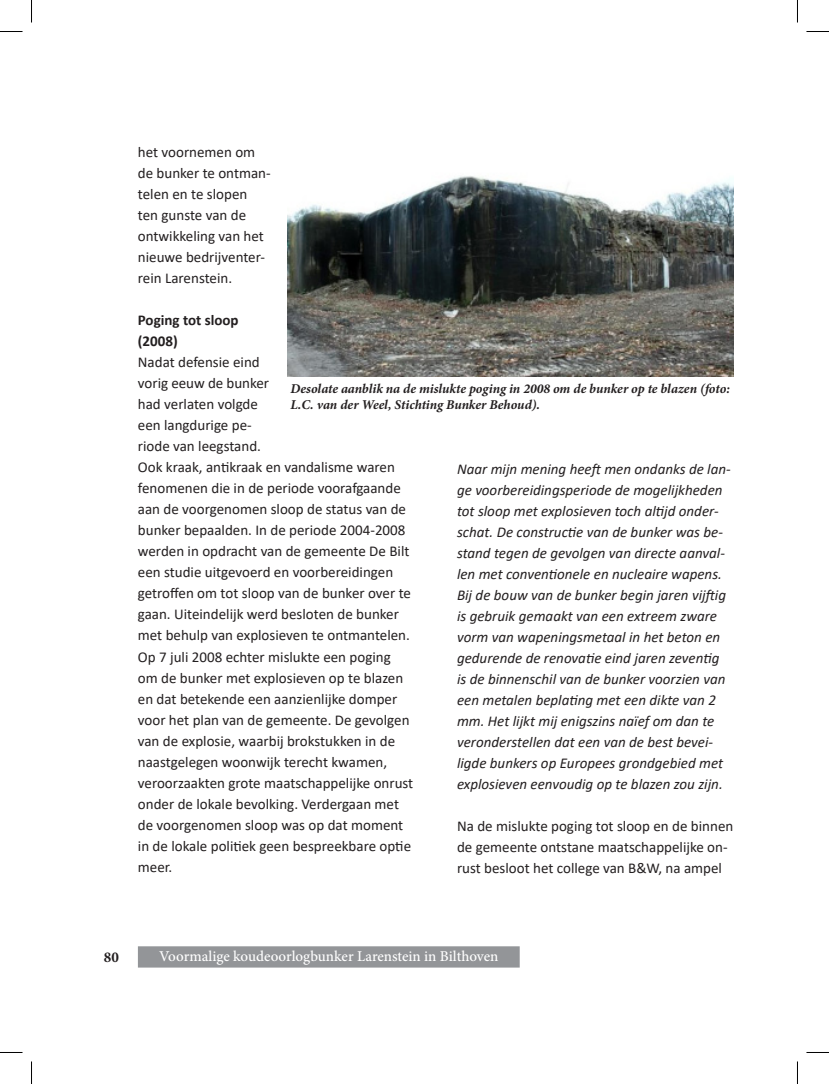
<style>
.page{position:relative;width:829px;height:1084px;background:#fff}
.page>*{position:absolute;margin:0;border:0;box-sizing:border-box;transform-origin:0 0}
.t1{font:15px/21px "Calibri";color:#231f20}
.t2{font:italic 15px/21px "Calibri";color:#231f20}
.t3{font:500 15px "Minion Pro";color:#fff}
.Heading_2{font:700 15px/21px "Calibri";color:#231f20}
.t4{font:700 15px "Minion Pro";color:#231f20}
.t5{font:italic 700 13.5px/16.2px "Minion Pro";letter-spacing:-.005em;color:#231f20}
</style>
<div class="page">
<div style="left:138px;top:946px;width:381px;height:21px;background:#939598"></div>
<img style="left:288px;top:176px;width:445px;height:200px">
<svg style="left:0;top:31px;width:22px;height:1px"></svg>
<svg style="left:806px;top:31px;width:22px;height:1px"></svg>
<svg style="left:0;top:1052px;width:22px;height:1px"></svg>
<svg style="left:806px;top:1052px;width:22px;height:1px"></svg>
<svg style="left:31px;top:0;width:1px;height:23px"></svg>
<svg style="left:31px;top:1061px;width:1px;height:22px"></svg>
<svg style="left:797px;top:0;width:1px;height:23px"></svg>
<svg style="left:797px;top:1061px;width:1px;height:22px"></svg>
<p class="t1" style="left:138px;top:141px;width:134px">het voornemen om de bunker te ontman&shy;telen en te slopen ten gunste van de ontwikkeling van het nieuwe bedrijventer&shy;rein Larenstein.</p>
<p class="Heading_2" style="left:138px;top:310px;width:102px">Poging tot sloop (2008)</p>
<p class="t1" style="left:138px;top:351px;width:277px">Nadat defensie eind<br>vorig eeuw de bunker<br>had verlaten volgde<br>een langdurige pe-<br>riode van leegstand.<br>Ook kraak, antikraak en vandalisme waren fenomenen die in de periode voorafgaande aan de voorgenomen sloop de status van de bunker bepaalden. In de periode 2004-2008 werden in opdracht van de gemeente De Bilt een studie uitgevoerd en voorbereidingen getroffen om tot sloop van de bunker over te gaan. Uiteindelijk werd besloten de bunker met behulp van explosieven te ontmantelen.<br>Op 7 juli 2008 echter mislukte een poging om de bunker met explosieven op te blazen en dat betekende een aanzienlijke domper voor het plan van de gemeente. De gevolgen van de explosie, waarbij brokstukken in de naastgelegen woonwijk terecht kwamen, veroorzaakten grote maatschappelijke onrust onder de lokale bevolking. Verdergaan met de voorgenomen sloop was op dat moment in de lokale politiek geen bespreekbare optie meer.</p>
<p class="t5" style="left:290px;top:380px;width:441px">Desolate aanblik na de mislukte poging in 2008 om de bunker op te blazen (foto:<br>L.C. van der Weel, Stichting Bunker Behoud).</p>
<p class="t2" style="left:457px;top:457px;width:275px">Naar mijn mening heeft men ondanks de lan&shy;ge voorbereidingsperiode de mogelijkheden tot sloop met explosieven toch altijd onder&shy;schat. De constructie van de bunker was be&shy;stand tegen de gevolgen van directe aanval&shy;len met conventionele en nucleaire wapens.<br>Bij de bouw van de bunker begin jaren vijftig is gebruik gemaakt van een extreem zware vorm van wapeningsmetaal in het beton en gedurende de renovatie eind jaren zeventig is de binnenschil van de bunker voorzien van een metalen beplating met een dikte van 2 mm. Het lijkt mij enigszins naïef om dan te veronderstellen dat een van de best bevei&shy;ligde bunkers op Europees grondgebied met explosieven eenvoudig op te blazen zou zijn.</p>
<p class="t1" style="left:457px;top:815px;width:278px">Na de mislukte poging tot sloop en de binnen de gemeente ontstane maatschappelijke on&shy;rust besloot het college van B&amp;W, na ampel</p>
<p class="t4" style="left:104px;top:946px;width:16px">80</p>
<p class="t3" style="left:159px;top:946px;width:341px">Voormalige koudeoorlogbunker Larenstein in Bilthoven</p>
</div>
